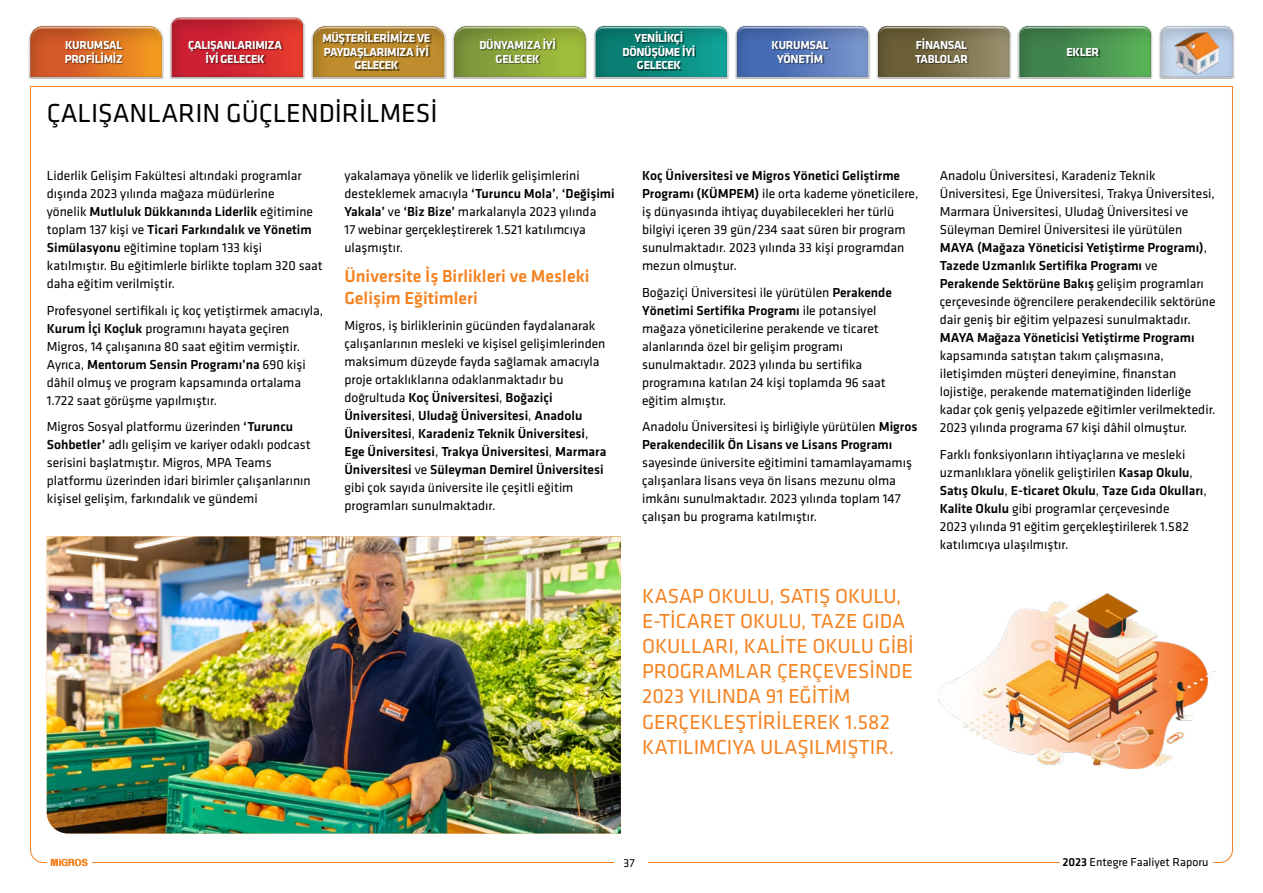
<style>
.page{position:relative;width:1263px;height:893px;background:#fff}
.page>*{position:absolute;margin:0;border:0;box-sizing:border-box;transform-origin:0 0}
.t1{font:27px "Klavika";color:#000}
.t2{font:21px/25.2px "Klavika";color:#f58220}
.t3{font:500 18px/21.6px "Klavika";color:#f58220}
.t4{font:13.5px/18px "Klavika";color:#000}
.t5{font:500 13.5px/18px "Klavika";color:#000}
.t6{font:700 12px/13.5px "Klavika";letter-spacing:-.025em;color:#fff;text-align:center}
.t7{font:12px "Klavika";color:#000}
.s1{font-weight:500}
.s2{font-weight:400}
</style>
<div class="page">
<img style="left:88px;top:536px;width:533px;height:297px">
<img style="left:939px;top:594px;width:270px;height:174px">
<hr style="left:92px;top:862px;width:968px;height:1px;background:#f58220">
<svg style="left:1212px;top:87px;width:21px;height:776px"></svg>
<hr style="left:30px;top:86px;width:1203px;height:1px;background:#f58220">
<div style="left:615px;top:855px;width:33px;height:16px;background:#fff"></div>
<div style="left:28px;top:25px;width:136px;height:54px;background:#000;opacity:.75"></div>
<div style="left:150px;top:0;width:175px;height:86px;background:#000;opacity:.2"></div>
<div style="left:169px;top:15px;width:136px;height:11px;background:#fff"></div>
<div style="left:169px;top:17px;width:136px;height:62px;background:#000;opacity:.75"></div>
<div style="left:291px;top:7px;width:176px;height:79px;background:#000;opacity:.2"></div>
<div style="left:311px;top:24px;width:135px;height:14px;background:#fff"></div>
<div style="left:311px;top:25px;width:135px;height:54px;background:#000;opacity:.75"></div>
<div style="left:593px;top:25px;width:136px;height:54px;background:#000;opacity:.75"></div>
<div style="left:716px;top:7px;width:174px;height:79px;background:#000;opacity:.2"></div>
<div style="left:735px;top:24px;width:135px;height:11px;background:#fff"></div>
<div style="left:735px;top:25px;width:135px;height:54px;background:#000;opacity:.75"></div>
<div style="left:857px;top:7px;width:176px;height:79px;background:#000;opacity:.2"></div>
<div style="left:876px;top:24px;width:135px;height:11px;background:#fff"></div>
<div style="left:876px;top:25px;width:135px;height:54px;background:#000;opacity:.75"></div>
<div style="left:999px;top:7px;width:174px;height:79px;background:#000;opacity:.2"></div>
<div style="left:1017px;top:24px;width:136px;height:11px;background:#fff"></div>
<div style="left:1017px;top:25px;width:136px;height:54px;background:#000;opacity:.75"></div>
<div style="left:1140px;top:7px;width:115px;height:79px;background:#000;opacity:.2"></div>
<div style="left:1159px;top:24px;width:76px;height:11px;background:#fff"></div>
<div style="left:1159px;top:25px;width:76px;height:54px;background:#000;opacity:.75"></div>
<div style="left:432px;top:7px;width:176px;height:79px;background:#000;opacity:.2"></div>
<div style="left:452px;top:24px;width:136px;height:15px;background:#fff"></div>
<div style="left:452px;top:25px;width:136px;height:54px;background:#000;opacity:.75"></div>
<img style="left:30px;top:86px;width:58px;height:780px">
<img style="left:1174px;top:33px;width:45px;height:41px">
<div style="left:65px;top:41px;width:59px;height:23px;background:#000;opacity:.6"></div>
<div style="left:1067px;top:49px;width:34px;height:9px;background:#000;opacity:.6"></div>
<div style="left:772px;top:41px;width:58px;height:23px;background:#000;opacity:.6"></div>
<div style="left:915px;top:38px;width:55px;height:26px;background:#000;opacity:.6"></div>
<div style="left:189px;top:41px;width:95px;height:23px;background:#000;opacity:.6"></div>
<div style="left:480px;top:38px;width:77px;height:26px;background:#000;opacity:.6"></div>
<div style="left:624px;top:31px;width:72px;height:40px;background:#000;opacity:.6"></div>
<div style="left:323px;top:31px;width:108px;height:40px;background:#000;opacity:.6"></div>
<p class="t6" style="left:188px;top:39px;width:95px">ÇALIŞANLARIMIZA<br>İYİ GELECEK</p>
<p class="t6" style="left:479px;top:39px;width:78px">DÜNYAMIZA İYİ<br>GELECEK</p>
<p class="t6" style="left:622px;top:32px;width:74px">YENİLİKÇİ<br>DÖNÜŞÜME İYİ<br>GELECEK</p>
<p class="t6" style="left:322px;top:32px;width:110px">MÜŞTERİLERİMİZE VE<br>PAYDAŞLARIMIZA İYİ<br>GELECEK</p>
<p class="t6" style="left:771px;top:39px;width:59px">KURUMSAL<br>YÖNETİM</p>
<p class="t6" style="left:915px;top:39px;width:54px;text-align:left">FİNANSAL<br>TABLOLAR</p>
<p class="t6" style="left:65px;top:39px;width:60px;text-align:left">KURUMSAL<br>PROFİLİMİZ</p>
<p class="t6" style="left:1066px;top:45px;width:34px">EKLER</p>
<h1 class="t1" style="left:47px;top:99px;width:392px">ÇALIŞANLARIN GÜÇLENDİRİLMESİ</h1>
<p class="t4" style="left:47px;top:167px;width:278px">Liderlik Gelişim Fakültesi altındaki programlar dışında 2023 yılında mağaza müdürlerine<br>yönelik <span class="s1">Mutluluk Dükkanında Liderlik</span> eğitimine toplam 137 kişi ve <span class="s1">Ticari Farkındalık ve Yönetim Simülasyonu</span> eğitimine toplam 133 kişi katılmıştır. Bu eğitimlerle birlikte toplam 320 saat daha eğitim verilmiştir.</p>
<p class="t4" style="left:47px;top:301px;width:278px">Profesyonel sertifikalı iç koç yetiştirmek amacıyla, <span class="s1">Kurum İçi Koçluk</span> programını hayata geçiren Migros, 14 çalışanına 80 saat eğitim vermiştir.<br>Ayrıca, <span class="s1">Mentorum Sensin Programı’na</span> 690 kişi dâhil olmuş ve program kapsamında ortalama 1.722 saat görüşme yapılmıştır.</p>
<p class="t4" style="left:47px;top:418px;width:265px">Migros Sosyal platformu üzerinden <span class="s1">‘Turuncu Sohbetler’</span> adlı gelişim ve kariyer odaklı podcast serisini başlatmıştır. Migros, MPA Teams platformu üzerinden idari birimler çalışanlarının kişisel gelişim, farkındalık ve gündemi</p>
<p class="t4" style="left:344px;top:167px;width:272px">yakalamaya yönelik ve liderlik gelişimlerini desteklemek amacıyla <span class="s1">‘Turuncu Mola’</span>, <span class="s1">‘Değişimi Yakala’</span> ve <span class="s1">‘Biz Bize’</span> markalarıyla 2023 yılında<br>17 webinar gerçekleştirerek 1.521 katılımcıya ulaşmıştır.</p>
<h3 class="t3" style="left:344px;top:266px;width:247px">Üniversite İş Birlikleri ve Mesleki<br>Gelişim Eğitimleri</h3>
<p class="t4" style="left:344px;top:317px;width:263px">Migros, iş birliklerinin gücünden faydalanarak çalışanlarının mesleki ve kişisel gelişimlerinden maksimum düzeyde fayda sağlamak amacıyla proje ortaklıklarına odaklanmaktadır bu doğrultuda <span class="s1">Koç Üniversitesi</span>, <span class="s1">Boğaziçi Üniversitesi</span>, <span class="s1">Uludağ Üniversitesi</span>, <span class="s1">Anadolu Üniversitesi</span>, <span class="s1">Karadeniz Teknik Üniversitesi</span>, <span class="s1">Ege Üniversitesi</span>, <span class="s1">Trakya Üniversitesi</span>, <span class="s1">Marmara Üniversitesi</span> ve <span class="s1">Süleyman Demirel Üniversitesi </span>gibi çok sayıda üniversite ile çeşitli eğitim programları sunulmaktadır.</p>
<p class="t4" style="left:642px;top:167px;width:278px"><span class="s1">Koç Üniversitesi ve Migros Yönetici Geliştirme Programı (KÜMPEM)</span> ile orta kademe yöneticilere, iş dünyasında ihtiyaç duyabilecekleri her türlü bilgiyi içeren 39 gün/234 saat süren bir program sunulmaktadır. 2023 yılında 33 kişi programdan mezun olmuştur.</p>
<p class="t4" style="left:642px;top:283px;width:251px">Boğaziçi Üniversitesi ile yürütülen <span class="s1">Perakende Yönetimi Sertifika Programı</span> ile potansiyel mağaza yöneticilerine perakende ve ticaret alanlarında özel bir gelişim programı sunulmaktadır. 2023 yılında bu sertifika programına katılan 24 kişi toplamda 96 saat eğitim almıştır.</p>
<p class="t5" style="left:642px;top:418px;width:277px"><span class="s2">Anadolu Üniversitesi iş birliğiyle yürütülen</span> Migros<br>Perakendecilik Ön Lisans ve Lisans Programı</p>
<p class="t4" style="left:642px;top:454px;width:271px">sayesinde üniversite eğitimini tamamlayamamış çalışanlara lisans veya ön lisans mezunu olma imkânı sunulmaktadır. 2023 yılında toplam 147 çalışan bu programa katılmıştır.</p>
<h2 class="t2" style="left:642px;top:583px;width:273px">KASAP OKULU, SATIŞ OKULU,<br>E-TİCARET OKULU, TAZE GIDA<br>OKULLARI, KALİTE OKULU GİBİ<br>PROGRAMLAR ÇERÇEVESİNDE<br>2023 YILINDA 91 EĞİTİM<br>GERÇEKLEŞTİRİLEREK 1.582<br>KATILIMCIYA ULAŞILMIŞTIR.</h2>
<p class="t4" style="left:940px;top:167px;width:277px">Anadolu Üniversitesi, Karadeniz Teknik Üniversitesi, Ege Üniversitesi, Trakya Üniversitesi, Marmara Üniversitesi, Uludağ Üniversitesi ve Süleyman Demirel Üniversitesi ile yürütülen <span class="s1">MAYA (Mağaza Yöneticisi Yetiştirme Programı)</span>, <span class="s1">Tazede Uzmanlık Sertifika Programı</span> ve <span class="s1">Perakende Sektörüne Bakış</span> gelişim programları çerçevesinde öğrencilere perakendecilik sektörüne dair geniş bir eğitim yelpazesi sunulmaktadır.</p>
<p class="t5" style="left:940px;top:329px;width:256px">MAYA Mağaza Yöneticisi Yetiştirme Programı</p>
<p class="t4" style="left:940px;top:347px;width:277px">kapsamında satıştan takım çalışmasına, iletişimden müşteri deneyimine, finanstan lojistiğe, perakende matematiğinden liderliğe kadar çok geniş yelpazede eğitimler verilmektedir.<br>2023 yılında programa 67 kişi dâhil olmuştur.</p>
<p class="t4" style="left:940px;top:445px;width:269px">Farklı fonksiyonların ihtiyaçlarına ve mesleki uzmanlıklara yönelik geliştirilen <span class="s1">Kasap Okulu</span>, <span class="s1">Satış Okulu</span>, <span class="s1">E-ticaret Okulu</span>, <span class="s1">Taze Gıda Okulları</span>, <span class="s1">Kalite Okulu</span> gibi programlar çerçevesinde<br>2023 yılında 91 eğitim gerçekleştirilerek 1.582 katılımcıya ulaşılmıştır.</p>
<p class="t7" style="left:624px;top:857px;width:13px">37</p>
<p class="t7" style="left:1062px;top:855px;width:148px"><span class="s1">2023</span> Entegre Faaliyet Raporu</p>
</div>
